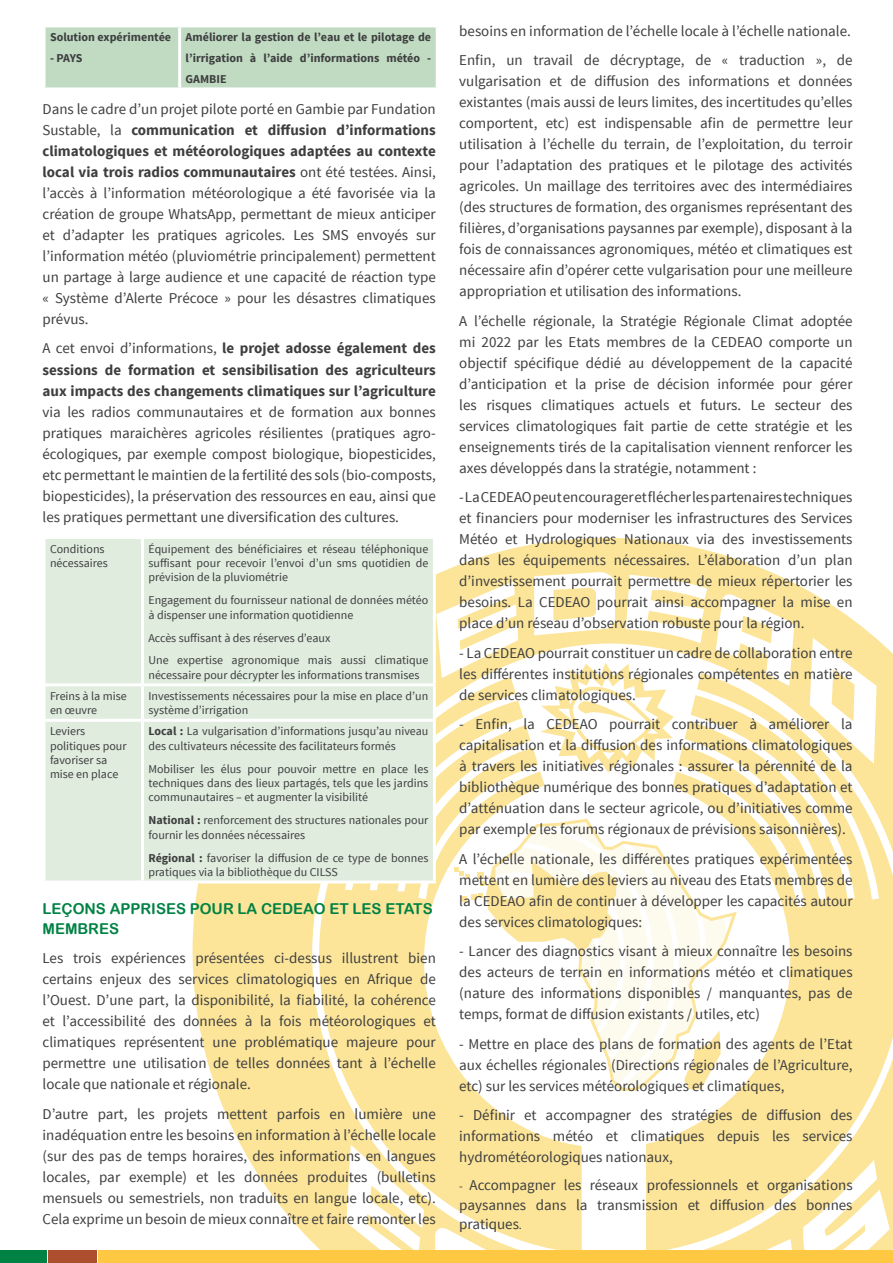
<style>
.page{position:relative;width:893px;height:1263px;background:#fff}
.page>*{position:absolute;margin:0;border:0;box-sizing:border-box;transform-origin:0 0}
.corps_de_texte{font:15px/21px "Source Sans Pro";color:#3e3e3f;text-align:justify}
.titre_paragraphe{font:15px/19.5px "Arial Rounded MT Bold";color:#008244}
.corps_de_texte-2{font:12px/14.4px "Source Sans Pro";color:#3e3e3f}
.corps_de_texte-3{font:700 12px/21px "Source Sans Pro";color:#3e3e3f;text-align:justify}
.s1{font-weight:700}
.s2{font-size:12px}
</style>
<div class="page">
<svg style="left:193px;top:538px;width:700px;height:712px;fill:#fce599"></svg>
<svg style="left:553px;top:588px;width:43px;height:32px"></svg>
<svg style="left:454px;top:819px;width:281px;height:270px"></svg>
<div style="left:98px;top:1250px;width:795px;height:13px;background:#fec842"></div>
<div style="left:48px;top:1250px;width:49px;height:13px;background:#ad4e2e"></div>
<div style="left:0;top:1250px;width:47px;height:13px;background:#008244"></div>
<div style="left:46px;top:27px;width:390px;height:60px;background:#c0dbc2"></div>
<hr style="left:178px;top:27px;width:3px;height:60px;background:#fff">
<div style="left:46px;top:539px;width:387px;height:341px;background:#dfecde"></div>
<hr style="left:142px;top:536px;width:294px;height:3px;background:#fff">
<hr style="left:141px;top:539px;width:3px;height:144px;background:#fff">
<hr style="left:433px;top:539px;width:3px;height:144px;background:#fff">
<hr style="left:43px;top:719px;width:99px;height:3px;background:#fff">
<hr style="left:142px;top:719px;width:294px;height:3px;background:#fff">
<hr style="left:141px;top:722px;width:3px;height:158px;background:#fff">
<hr style="left:433px;top:722px;width:3px;height:158px;background:#fff">
<hr style="left:142px;top:880px;width:294px;height:3px;background:#fff">
<hr style="left:43px;top:683px;width:99px;height:3px;background:#fff">
<hr style="left:142px;top:683px;width:294px;height:3px;background:#fff">
<hr style="left:141px;top:686px;width:3px;height:33px;background:#fff">
<hr style="left:433px;top:686px;width:3px;height:33px;background:#fff">
<p class="corps_de_texte-3" style="left:186px;top:27px;width:247px">Améliorer la gestion de l’eau et le pilotage de l’irrigation à l’aide d’informations météo - GAMBIE</p>
<p class="corps_de_texte" style="left:43px;top:99px;width:395px">Dans le cadre d’un projet pilote porté en Gambie par Fundation Sustable, la <span class="s1">communication et diffusion d’informations climatologiques et météorologiques adaptées au contexte local via trois radios communautaires</span> ont été testées. Ainsi, l’accès à l’information météorologique a été favorisée via la création de groupe WhatsApp, permettant de mieux anticiper et d’adapter les pratiques agricoles. Les SMS envoyés sur l’information météo (pluviométrie principalement) permettent un partage à large audience et une capacité de réaction type « Système d’Alerte Précoce » pour les désastres climatiques prévus.</p>
<p class="corps_de_texte" style="left:43px;top:338px;width:395px">A cet envoi d’informations, <span class="s1">le projet adosse également des sessions de formation et sensibilisation des agriculteurs aux impacts des changements climatiques sur l’agriculture </span>via les radios communautaires et de formation aux bonnes pratiques maraichères agricoles résilientes (pratiques agro&shy;écologiques, par exemple compost biologique, biopesticides, etc permettant le maintien de la fertilité des sols (bio-composts, biopesticides), la préservation des ressources en eau, ainsi que les pratiques permettant une diversification des cultures.</p>
<p class="corps_de_texte-2" style="left:50px;top:541px;width:59px">Conditions nécessaires</p>
<p class="corps_de_texte-2" style="left:148px;top:541px;width:281px;text-align:justify">Équipement des bénéficiaires et réseau téléphonique suffisant pour recevoir l’envoi d’un sms quotidien de prévision de la pluviométrie</p>
<p class="corps_de_texte-2" style="left:148px;top:593px;width:281px">Engagement du fournisseur national de données météo à dispenser une information quotidienne</p>
<p class="corps_de_texte-2" style="left:148px;top:630px;width:183px">Accès suffisant à des réserves d’eaux</p>
<p class="corps_de_texte-2" style="left:148px;top:653px;width:281px">Une expertise agronomique mais aussi climatique nécessaire pour décrypter les informations transmises</p>
<p class="corps_de_texte-2" style="left:50px;top:689px;width:78px">Freins à la mise en œuvre</p>
<p class="corps_de_texte-2" style="left:148px;top:689px;width:281px">Investissements nécessaires pour la mise en place d’un système d’irrigation</p>
<p class="corps_de_texte-2" style="left:50px;top:724px;width:78px">Leviers politiques pour favoriser sa mise en place</p>
<p class="corps_de_texte-2" style="left:148px;top:724px;width:281px"><span class="s1">Local :</span> La vulgarisation d’informations jusqu’au niveau des cultivateurs nécessite des facilitateurs formés</p>
<p class="corps_de_texte-3" style="left:50px;top:27px;width:123px">Solution expérimentée</p>
<p class="corps_de_texte-3" style="left:50px;top:48px;width:34px">- PAYS</p>
<p class="corps_de_texte-2" style="left:148px;top:761px;width:281px;text-align:justify">Mobiliser les élus pour pouvoir mettre en place les techniques dans des lieux partagés, tels que les jardins communautaires – et augmenter la visibilité</p>
<p class="corps_de_texte-2" style="left:148px;top:813px;width:281px"><span class="s1">National :</span> renforcement des structures nationales pour fournir les données nécessaires</p>
<p class="corps_de_texte-2" style="left:148px;top:851px;width:281px"><span class="s1">Régional :</span> favoriser la diffusion de ce type de bonnes pratiques via la bibliothèque du CILSS</p>
<p class="titre_paragraphe" style="left:43px;top:899px;width:392px">LEÇONS APPRISES POUR LA CEDEAO ET LES ETATS<br>MEMBRES</p>
<p class="corps_de_texte" style="left:43px;top:948px;width:395px">Les trois expériences présentées ci-dessus illustrent bien certains enjeux des services climatologiques en Afrique de l’Ouest. D’une part, la disponibilité, la fiabilité, la cohérence et l’accessibilité des données à la fois météorologiques et climatiques représentent une problématique majeure pour permettre une utilisation de telles données tant à l’échelle locale que nationale et régionale.</p>
<p class="corps_de_texte" style="left:43px;top:1103px;width:395px">D’autre part, les projets mettent parfois en lumière une inadéquation entre les besoins en information à l’échelle locale (sur des pas de temps horaires, des informations en langues locales, par exemple) et les données produites (bulletins mensuels ou semestriels, non traduits en langue locale, etc).<br>Cela exprime un besoin de mieux connaître et faire remonter les</p>
<p class="corps_de_texte" style="left:459px;top:20px;width:393px">besoins en information de l’échelle locale à l’échelle nationale.</p>
<p class="corps_de_texte" style="left:459px;top:50px;width:395px">Enfin, un travail de décryptage, de « traduction », de vulgarisation et de diffusion des informations et données existantes (mais aussi de leurs limites, des incertitudes qu’elles comportent, etc) est indispensable afin de permettre leur utilisation à l’échelle du terrain, de l’exploitation, du terroir pour l’adaptation des pratiques et le pilotage des activités agricoles. Un maillage des territoires avec des intermédiaires (des structures de formation, des organismes représentant des filières, d’organisations paysannes par exemple), disposant à la fois de connaissances agronomiques, météo et climatiques est nécessaire afin d’opérer cette vulgarisation pour une meilleure appropriation et utilisation des informations.</p>
<p class="corps_de_texte" style="left:459px;top:310px;width:395px">A l’échelle régionale, la Stratégie Régionale Climat adoptée mi 2022 par les Etats membres de la CEDEAO comporte un objectif spécifique dédié au développement de la capacité d’anticipation et la prise de décision informée pour gérer les risques climatiques actuels et futurs. Le secteur des services climatologiques fait partie de cette stratégie et les enseignements tirés de la capitalisation viennent renforcer les axes développés dans la stratégie, notamment :</p>
<p class="corps_de_texte" style="left:459px;top:487px;width:395px">- La CEDEAO peut encourager et flécher les partenaires techniques et financiers pour moderniser les infrastructures des Services Météo et Hydrologiques Nationaux via des investissements dans les équipements nécessaires. L’élaboration d’un plan d’investissement pourrait permettre de mieux répertorier les besoins. La CEDEAO pourrait ainsi accompagner la mise en place d’un réseau d’observation robuste pour la région.</p>
<p class="corps_de_texte" style="left:459px;top:642px;width:395px">- La CEDEAO pourrait constituer un cadre de collaboration entre les différentes institutions régionales compétentes en matière de services climatologiques.</p>
<p class="corps_de_texte" style="left:459px;top:714px;width:395px">- Enfin, la CEDEAO pourrait contribuer à améliorer la capitalisation et la diffusion des informations climatologiques à travers les initiatives régionales : assurer la pérennité de la bibliothèque numérique des bonnes pratiques d’adaptation et d’atténuation dans le secteur agricole, ou d’initiatives comme par exemple les forums régionaux de prévisions saisonnières).</p>
<p class="corps_de_texte" style="left:459px;top:848px;width:395px">A l’échelle nationale, les différentes pratiques expérimentées mettent en lumière des leviers au niveau des Etats membres de la CEDEAO afin de continuer à développer les capacités autour des services climatologiques:</p>
<p class="corps_de_texte" style="left:459px;top:941px;width:395px">- Lancer des diagnostics visant à mieux connaître les besoins des acteurs de terrain en informations météo et climatiques (nature des informations disponibles / manquantes, pas de temps, format de diffusion existants / utiles, etc)</p>
<p class="corps_de_texte" style="left:459px;top:1034px;width:395px">- Mettre en place des plans de formation des agents de l’Etat aux échelles régionales (Directions régionales de l’Agriculture, etc) sur les services météorologiques et climatiques,</p>
<p class="corps_de_texte" style="left:459px;top:1105px;width:395px">- Définir et accompagner des stratégies de diffusion des informations météo et climatiques depuis les services hydrométéorologiques nationaux,</p>
<p class="corps_de_texte" style="left:459px;top:1176px;width:395px;line-height:19.5px"><span class="s2">-</span> Accompagner les réseaux professionnels et organisations paysannes dans la transmission et diffusion des bonnes pratiques<span class="s2">.</span></p>
</div>
